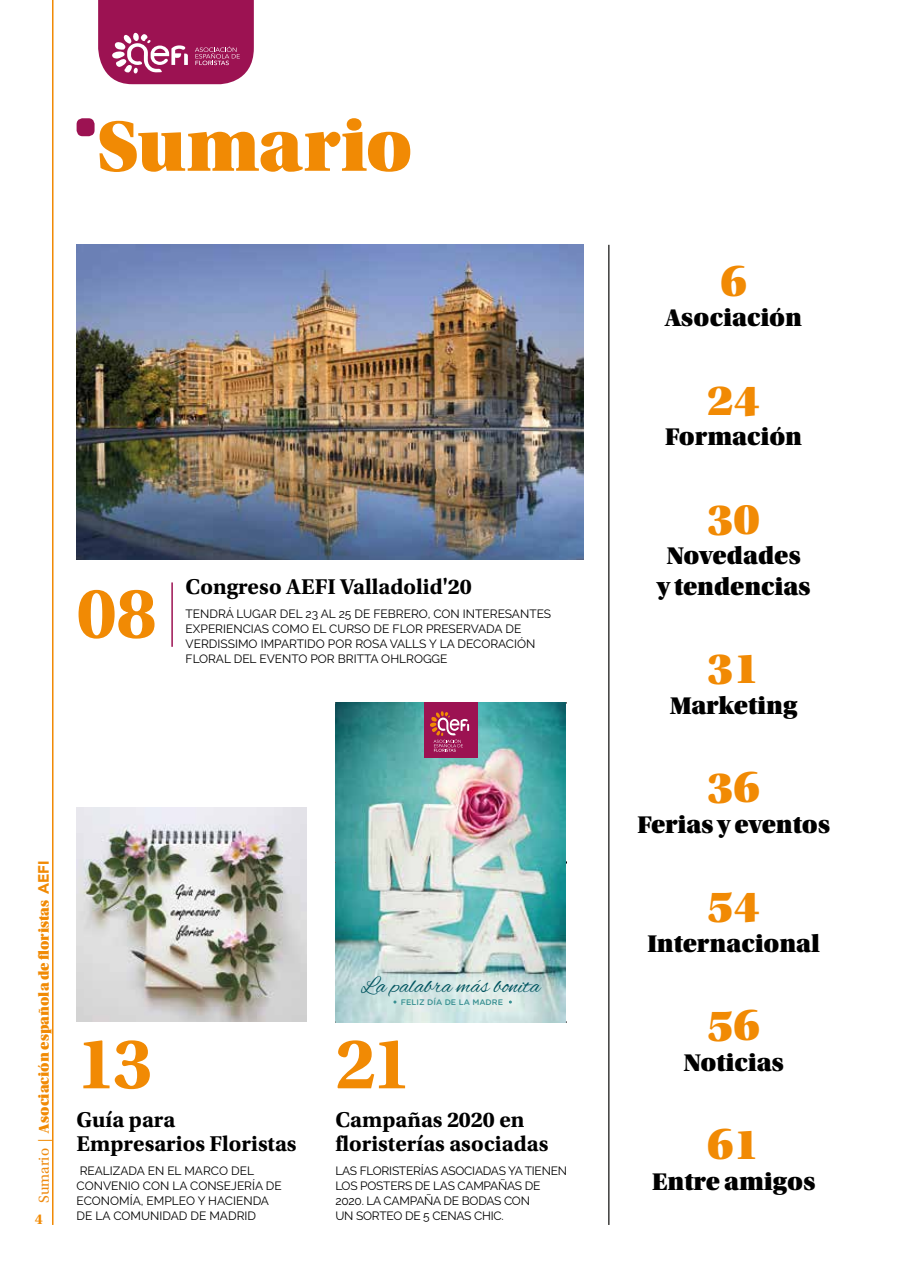
<style>
.page{position:relative;width:915px;height:1276px;background:#fff}
.page>*{position:absolute;margin:0;border:0;box-sizing:border-box;transform-origin:0 0}
.t1{font:75px "Utopia Std Black Headline";letter-spacing:-.005em;color:#f18a04}
.t2{font:700 75px "Utopia Std";color:#f18a04}
.t3{font:45px "Utopia Std Black Headline";color:#f18a04}
.t4{font:25.5px/30.8px "Utopia Std Black Headline";color:#000;text-align:center}
.t5{font:23.25px "Alex Brush";color:#00545f}
.t6{font:700 22.5px/24px "Utopia Std";color:#000}
.t7{font:15px "Utopia Std Black Headline";color:#f18a04}
.t8{font:700 15px "Utopia Std";color:#f18a04}
.t9{font:12px/15px "Raleway";color:#000}
.t10{font:12px/15px "Raleway";letter-spacing:-.02em;color:#000}
.t11{font:500 8.1px "Gotham Rounded";color:#389092}
.s1{font-family:"Utopia Std";color:#ee8a0f}
.s2{font-family:"Utopia Std"}
.s3{font-family:"Avenir";font-weight:900}
</style>
<div class="page">
<div style="left:77px;top:118px;width:17px;height:18px;background:#9c1252;border-radius:6px"></div>
<img style="left:335px;top:702px;width:230px;height:320px">
<div style="left:424px;top:702px;width:53px;height:55px;background:#9c1252"></div>
<svg style="left:430px;top:711px;width:39px;height:41px"></svg>
<hr style="left:608px;top:245px;width:1px;height:980px;background:#3c3c3b">
<hr style="left:171px;top:582px;width:2px;height:65px;background:#9c1252">
<img style="left:77px;top:808px;width:229px;height:213px">
<img style="left:77px;top:245px;width:506px;height:315px">
<hr style="left:52px;top:0;width:1px;height:1225px;background:#f18a04">
<svg style="left:98px;top:0;width:156px;height:84px;background:#a82f67"></svg>
<h1 class="t1" style="left:98px;top:107px;width:315px">Sumario</h1>
<h1 class="t2" style="left:77px;top:570px;width:81px">08</h1>
<h3 class="t6" style="left:185px;top:575px;width:287px">Congreso AEFI Valladolid'20</h3>
<p class="t9" style="left:185px;top:606px;width:367px">TENDRÁ LUGAR DEL 23 AL 25 DE FEBRERO, CON INTERESANTES EXPERIENCIAS COMO EL CURSO DE FLOR PRESERVADA DE VERDISSIMO IMPARTIDO POR ROSA VALLS Y LA DECORACIÓN FLORAL DEL EVENTO POR BRITTA OHLROGGE</p>
<p class="t7" style="left:36px;top:1202px;width:344px;rotate:-90deg"><span class="s1">Sumario</span> <span class="s2">|</span> Asociación española de floristas <span class="s3">AEFI</span></p>
<p class="t8" style="left:35px;top:1210px;width:9px">4</p>
<h3 class="t5" style="left:361px;top:972px;width:180px">La palabra más bonita</h3>
<p class="t11" style="left:401px;top:996px;width:104px">FELIZ DÍA DE LA MADRE</p>
<h1 class="t2" style="left:77px;top:1020px;width:78px">13</h1>
<h1 class="t2" style="left:335px;top:1020px;width:78px">21</h1>
<h3 class="t6" style="left:335px;top:1108px;width:214px">Campañas 2020 en floristerías asociadas</h3>
<p class="t10" style="left:335px;top:1163px;width:233px">LAS FLORISTERÍAS ASOCIADAS YA TIENEN<br>LOS POSTERS DE LAS CAMPAÑAS DE<br>2020. LA CAMPAÑA DE BODAS CON<br>UN SORTEO DE 5 CENAS CHIC.</p>
<h3 class="t6" style="left:77px;top:1108px;width:221px">Guía para<br>Empresarios Floristas</h3>
<p class="t9" style="left:77px;top:1163px;width:207px">REALIZADA EN EL MARCO DEL<br>CONVENIO CON LA CONSEJERÍA DE<br>ECONOMÍA, EMPLEO Y HACIENDA<br>DE LA COMUNIDAD DE MADRID</p>
<h2 class="t3" style="left:720px;top:257px;width:28px">6</h2>
<h3 class="t4" style="left:665px;top:303px;width:138px">Asociación</h3>
<h2 class="t3" style="left:707px;top:376px;width:54px">24</h2>
<h3 class="t4" style="left:665px;top:422px;width:138px">Formación</h3>
<h2 class="t3" style="left:707px;top:495px;width:54px">30</h2>
<h3 class="t4" style="left:657px;top:541px;width:154px">Novedades<br>y tendencias</h3>
<h2 class="t3" style="left:707px;top:645px;width:54px">31</h2>
<h3 class="t4" style="left:670px;top:691px;width:128px">Marketing</h3>
<h2 class="t3" style="left:707px;top:764px;width:54px">36</h2>
<h3 class="t4" style="left:637px;top:810px;width:194px">Ferias y eventos</h3>
<h2 class="t3" style="left:707px;top:883px;width:54px">54</h2>
<h3 class="t4" style="left:647px;top:929px;width:174px">Internacional</h3>
<h2 class="t3" style="left:707px;top:1002px;width:54px">56</h2>
<h3 class="t4" style="left:683px;top:1048px;width:101px">Noticias</h3>
<h2 class="t3" style="left:707px;top:1121px;width:54px">61</h2>
<h3 class="t4" style="left:652px;top:1167px;width:164px">Entre amigos</h3>
</div>
